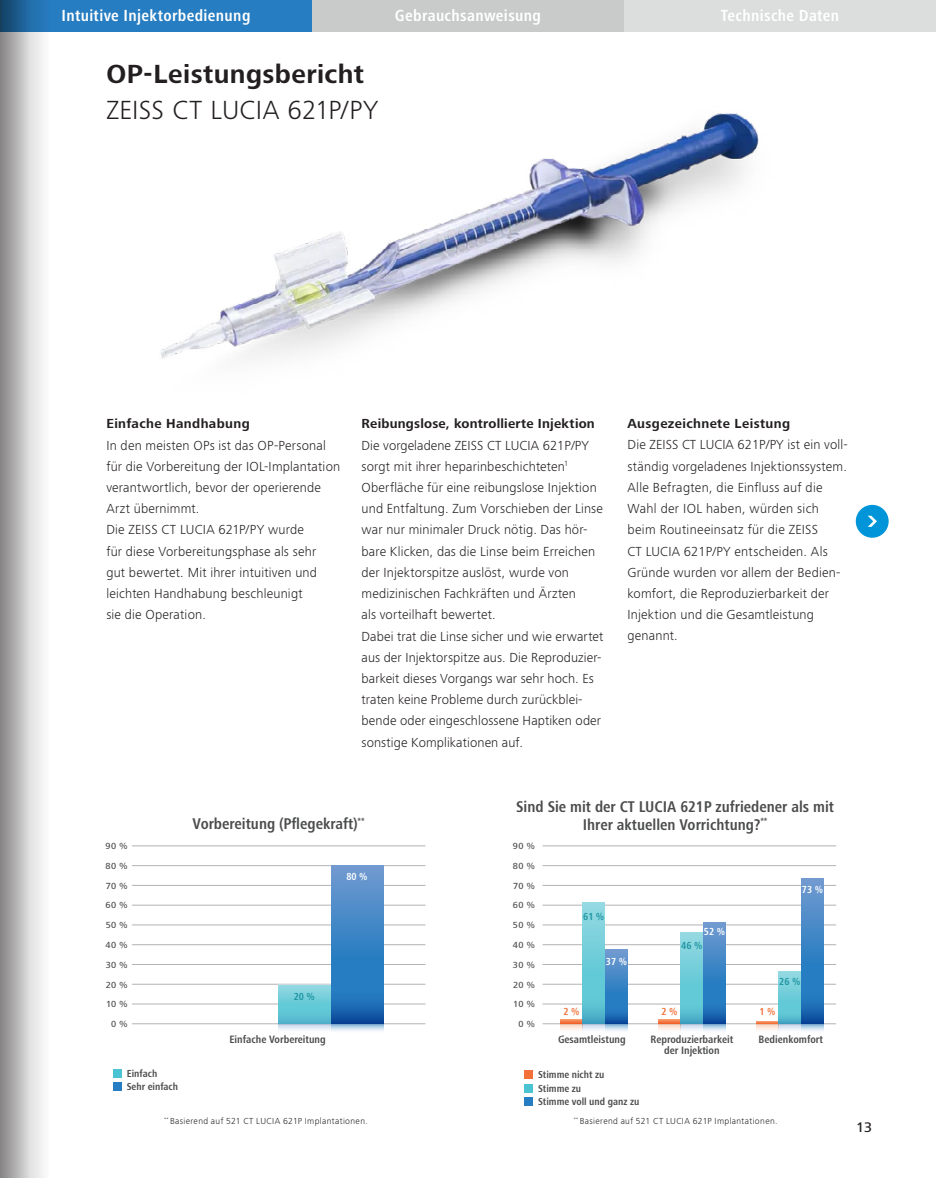
<style>
.page{position:relative;width:936px;height:1178px;background:#fff}
.page>*{position:absolute;margin:0;border:0;box-sizing:border-box;transform-origin:0 0}
.t1{font:700 27px "ZEISS Frutiger Next W1 G";letter-spacing:.015em;color:#231f20}
.t2{font:300 27px "ZEISS Frutiger Next W1 G";letter-spacing:.005em;color:#231f20}
.t3{font:700 condensed 16.5px "ZEISS Frutiger Next W1 G";letter-spacing:.02em;color:#fff}
.t4{font:700 condensed 16.05px/18px "ZEISS Frutiger Next W1 G";color:#4b4c4d;text-align:center}
.t5{font:500 14.25px "ZEISS Frutiger Next W1 G";color:#231f20}
.t6{font:300 13.5px/21.1px "ZEISS Frutiger Next W1 G";letter-spacing:.015em;color:#231f20}
.t7{font:700 13.5px "ZEISS Frutiger Next W1 G";letter-spacing:.025em;color:#231f20}
.t8{font:700 condensed 10.95px/10.5px "ZEISS Frutiger Next W1 G";color:#4b4c4d;text-align:center}
.t9{font:700 condensed 10.5px/13.5px "ZEISS Frutiger Next W1 G";color:#4b4c4d}
.t10{font:700 condensed 10.5px "ZEISS Frutiger Next W1 G";color:#fff}
.t11{font:700 condensed 10.5px "ZEISS Frutiger Next W1 G";color:#1e95a2}
.t12{font:700 condensed 10.5px "ZEISS Frutiger Next W1 G";color:#f37138}
.t13{font:500 9.15px/19.8px "ZEISS Frutiger Next W1 G";letter-spacing:.04em;color:#4b4c4d;text-align:right}
.t14{font:300 9px "ZEISS Frutiger Next W1 G";letter-spacing:.04em;color:#231f20}
</style>
<div class="page">
<div style="left:0;top:0;width:312px;height:32px;background:#277dc1"></div>
<div style="left:312px;top:0;width:623px;height:32px;background:linear-gradient(to right,#c4c5c5,#e1e2e2)"></div>
<div style="left:855px;top:505px;width:33px;height:33px;background:#0095d9;border-radius:50%"></div>
<svg style="left:868px;top:516px;width:8px;height:11px"></svg>
<hr style="left:132px;top:845px;width:293px;height:1px;background:#b2b3b7">
<hr style="left:132px;top:865px;width:293px;height:1px;background:#b2b3b7">
<hr style="left:132px;top:885px;width:293px;height:1px;background:#b2b3b7">
<hr style="left:132px;top:905px;width:293px;height:1px;background:#b2b3b7">
<hr style="left:132px;top:924px;width:293px;height:1px;background:#b2b3b7">
<hr style="left:132px;top:964px;width:293px;height:1px;background:#b2b3b7">
<hr style="left:132px;top:984px;width:293px;height:1px;background:#b2b3b7">
<hr style="left:132px;top:1003px;width:293px;height:1px;background:#b2b3b7">
<hr style="left:132px;top:1023px;width:293px;height:1px;background:#b2b3b7">
<hr style="left:132px;top:944px;width:293px;height:1px;background:#b2b3b7">
<div style="left:278px;top:984px;width:52px;height:39px;background:#62c9d6"></div>
<svg style="left:330px;top:1024px;width:53px;height:7px"></svg>
<svg style="left:278px;top:1024px;width:52px;height:6px"></svg>
<div style="left:113px;top:1069px;width:9px;height:8px;background:#4bc3d2"></div>
<div style="left:113px;top:1082px;width:9px;height:9px;background:#277dc1"></div>
<div style="left:330px;top:866px;width:53px;height:157px;background:#277dc1"></div>
<div style="left:330px;top:989px;width:53px;height:34px;background:linear-gradient(to bottom,#2c87c8,#0c4b9c)"></div>
<div style="left:330px;top:865px;width:53px;height:93px;background:linear-gradient(to bottom,#739bd0,#287dc1)"></div>
<svg style="left:278px;top:1017px;width:52px;height:6px"></svg>
<div style="left:278px;top:984px;width:52px;height:20px;background:linear-gradient(to bottom,#98dae3,#67cad7)"></div>
<img style="left:161px;top:113px;width:598px;height:246px">
<hr style="left:542px;top:845px;width:294px;height:1px;background:#b2b3b7">
<hr style="left:542px;top:865px;width:294px;height:1px;background:#b2b3b7">
<hr style="left:542px;top:885px;width:294px;height:1px;background:#b2b3b7">
<hr style="left:542px;top:905px;width:294px;height:1px;background:#b2b3b7">
<hr style="left:542px;top:924px;width:294px;height:1px;background:#b2b3b7">
<hr style="left:542px;top:964px;width:294px;height:1px;background:#b2b3b7">
<hr style="left:542px;top:984px;width:294px;height:1px;background:#b2b3b7">
<hr style="left:542px;top:1003px;width:294px;height:1px;background:#b2b3b7">
<hr style="left:542px;top:1023px;width:294px;height:1px;background:#b2b3b7">
<hr style="left:542px;top:944px;width:294px;height:1px;background:#b2b3b7">
<svg style="left:605px;top:1024px;width:22px;height:7px"></svg>
<svg style="left:703px;top:1024px;width:22px;height:7px"></svg>
<svg style="left:801px;top:1024px;width:22px;height:7px"></svg>
<svg style="left:582px;top:1024px;width:23px;height:7px"></svg>
<svg style="left:680px;top:1024px;width:23px;height:7px"></svg>
<svg style="left:778px;top:1024px;width:23px;height:7px"></svg>
<svg style="left:560px;top:1024px;width:22px;height:6px"></svg>
<svg style="left:658px;top:1024px;width:22px;height:6px"></svg>
<svg style="left:756px;top:1024px;width:22px;height:6px"></svg>
<div style="left:524px;top:1070px;width:9px;height:9px;background:#f37138"></div>
<div style="left:524px;top:1084px;width:9px;height:8px;background:#4bc3d2"></div>
<div style="left:524px;top:1097px;width:9px;height:9px;background:#277dc1"></div>
<div style="left:605px;top:950px;width:22px;height:73px;background:#277dc1"></div>
<div style="left:605px;top:950px;width:22px;height:43px;background:linear-gradient(to bottom,#729ad0,#297ec1)"></div>
<svg style="left:605px;top:1014px;width:22px;height:9px"></svg>
<hr style="left:560px;top:1019px;width:22px;height:3px;background:#f79c6e">
<svg style="left:560px;top:1022px;width:22px;height:1px"></svg>
<div style="left:582px;top:902px;width:23px;height:121px;background:#62c9d6"></div>
<div style="left:582px;top:997px;width:23px;height:26px;background:linear-gradient(to bottom,#68d0d9,#44a4c3)"></div>
<div style="left:582px;top:902px;width:23px;height:71px;background:linear-gradient(to bottom,#96dae2,#63c9d6)"></div>
<div style="left:703px;top:923px;width:22px;height:100px;background:#277dc1"></div>
<div style="left:703px;top:922px;width:22px;height:60px;background:linear-gradient(to bottom,#739bd1,#297ec1)"></div>
<div style="left:703px;top:1001px;width:22px;height:22px;background:linear-gradient(to bottom,#2c87c9,#0e4e9f)"></div>
<hr style="left:658px;top:1019px;width:22px;height:3px;background:#f79c6e">
<svg style="left:658px;top:1022px;width:22px;height:1px"></svg>
<div style="left:680px;top:932px;width:23px;height:91px;background:#62c9d6"></div>
<svg style="left:680px;top:1012px;width:23px;height:11px"></svg>
<div style="left:680px;top:932px;width:23px;height:54px;background:linear-gradient(to bottom,#97dae3,#63c9d6)"></div>
<div style="left:801px;top:879px;width:22px;height:144px;background:#277dc1"></div>
<div style="left:801px;top:879px;width:22px;height:85px;background:linear-gradient(to bottom,#729ad0,#287dc1)"></div>
<svg style="left:801px;top:1004px;width:22px;height:19px"></svg>
<svg style="left:756px;top:1021px;width:22px;height:3px"></svg>
<div style="left:778px;top:971px;width:23px;height:52px;background:#62c9d6"></div>
<svg style="left:778px;top:1017px;width:23px;height:6px"></svg>
<svg style="left:778px;top:971px;width:23px;height:25px"></svg>
<div style="left:38px;top:0;width:5px;height:1178px;background:#f1f0f1"></div>
<div style="left:0;top:0;width:38px;height:1178px;background:linear-gradient(to right,#838283,#eceef0)"></div>
<p class="t3" style="left:61px;top:4px;width:190px">Intuitive Injektorbedienung</p>
<p class="t3" style="left:395px;top:4px;width:147px">Gebrauchsanweisung</p>
<p class="t3" style="left:720px;top:4px;width:120px">Technische Daten</p>
<h1 class="t1" style="left:106px;top:55px;width:259px">OP-Leistungsbericht</h1>
<h1 class="t2" style="left:106px;top:92px;width:273px">ZEISS CT LUCIA 621P/PY</h1>
<p class="t7" style="left:106px;top:414px;width:145px">Einfache Handhabung</p>
<p class="t6" style="left:106px;top:434px;width:235px">In den meisten OPs ist das OP-Personal für die Vorbereitung der IOL-Implantation verantwortlich, bevor der operierende Arzt übernimmt.<br>Die ZEISS CT LUCIA 621P/PY wurde<br>für diese Vorbereitungsphase als sehr<br>gut bewertet. Mit ihrer intuitiven und leichten Handhabung beschleunigt<br>sie die Operation.</p>
<p class="t7" style="left:361px;top:414px;width:235px">Reibungslose, kontrollierte Injektion</p>
<p class="t6" style="left:361px;top:434px;width:243px">Die vorgeladene ZEISS CT LUCIA 621P/PY sorgt mit ihrer heparinbeschichteten<sup>1<br></sup>Oberfläche für eine reibungslose Injektion und Entfaltung. Zum Vorschieben der Linse war nur minimaler Druck nötig. Das hör&shy;bare Klicken, das die Linse beim Erreichen der Injektorspitze auslöst, wurde von medizinischen Fachkräften und Ärzten<br>als vorteilhaft bewertet.<br>Dabei trat die Linse sicher und wie erwartet aus der Injektorspitze aus. Die Reproduzier&shy;barkeit dieses Vorgangs war sehr hoch. Es traten keine Probleme durch zurückblei&shy;bende oder eingeschlossene Haptiken oder sonstige Komplikationen auf.</p>
<p class="t7" style="left:627px;top:414px;width:164px">Ausgezeichnete Leistung</p>
<p class="t6" style="left:627px;top:434px;width:221px">Die ZEISS CT LUCIA 621P/PY ist ein voll&shy;ständig vorgeladenes Injektionssystem.<br>Alle Befragten, die Einfluss auf die Wahl der IOL haben, würden sich beim Routineeinsatz für die ZEISS<br>CT LUCIA 621P/PY entscheiden. Als Gründe wurden vor allem der Bedien&shy;komfort, die Reproduzierbarkeit der Injektion und die Gesamtleistung genannt.</p>
<p class="t13" style="left:105px;top:836px;width:24px">90 %<br>80 %<br>70 %<br>60 %<br>50 %<br>40 %<br>30 %<br>20 %<br>10 %<br>0 %</p>
<p class="t9" style="left:127px;top:1066px;width:53px">Einfach<br>Sehr einfach</p>
<p class="t4" style="left:192px;top:814px;width:174px">Vorbereitung (Pflegekraft)<sup>**</sup></p>
<p class="t10" style="left:346px;top:869px;width:23px">80 %</p>
<p class="t11" style="left:294px;top:989px;width:23px">20 %</p>
<p class="t8" style="left:229px;top:1034px;width:98px">Einfache Vorbereitung</p>
<p class="t14" style="left:164px;top:1114px;width:205px"><sup>**</sup> Basierend auf 521 CT LUCIA 621P Implantationen.</p>
<p class="t4" style="left:516px;top:796px;width:319px">Sind Sie mit der CT LUCIA 621P zufriedener als mit<br>Ihrer aktuellen Vorrichtung?<sup>**</sup></p>
<p class="t13" style="left:512px;top:836px;width:24px">90 %<br>80 %<br>70 %<br>60 %<br>50 %<br>40 %<br>30 %<br>20 %<br>10 %<br>0 %</p>
<p class="t11" style="left:583px;top:909px;width:23px">61 %</p>
<p class="t12" style="left:563px;top:1004px;width:18px">2 %</p>
<p class="t10" style="left:606px;top:954px;width:23px">37 %</p>
<p class="t10" style="left:704px;top:924px;width:23px">52 %</p>
<p class="t11" style="left:681px;top:937px;width:23px">46 %</p>
<p class="t12" style="left:661px;top:1004px;width:18px">2 %</p>
<p class="t10" style="left:801px;top:882px;width:23px">73 %</p>
<p class="t11" style="left:779px;top:974px;width:23px">26 %</p>
<p class="t12" style="left:759px;top:1004px;width:18px">1 %</p>
<p class="t8" style="left:558px;top:1034px;width:69px">Gesamtleistung</p>
<p class="t8" style="left:650px;top:1034px;width:84px">Reproduzierbarkeit der Injektion</p>
<p class="t8" style="left:758px;top:1034px;width:66px">Bedienkomfort</p>
<p class="t9" style="left:538px;top:1067px;width:103px">Stimme nicht zu<br>Stimme zu<br>Stimme voll und ganz zu</p>
<p class="t14" style="left:573px;top:1114px;width:205px"><sup>**</sup> Basierend auf 521 CT LUCIA 621P Implantationen.</p>
<p class="t5" style="left:856px;top:1117px;width:18px">13</p>
</div>
